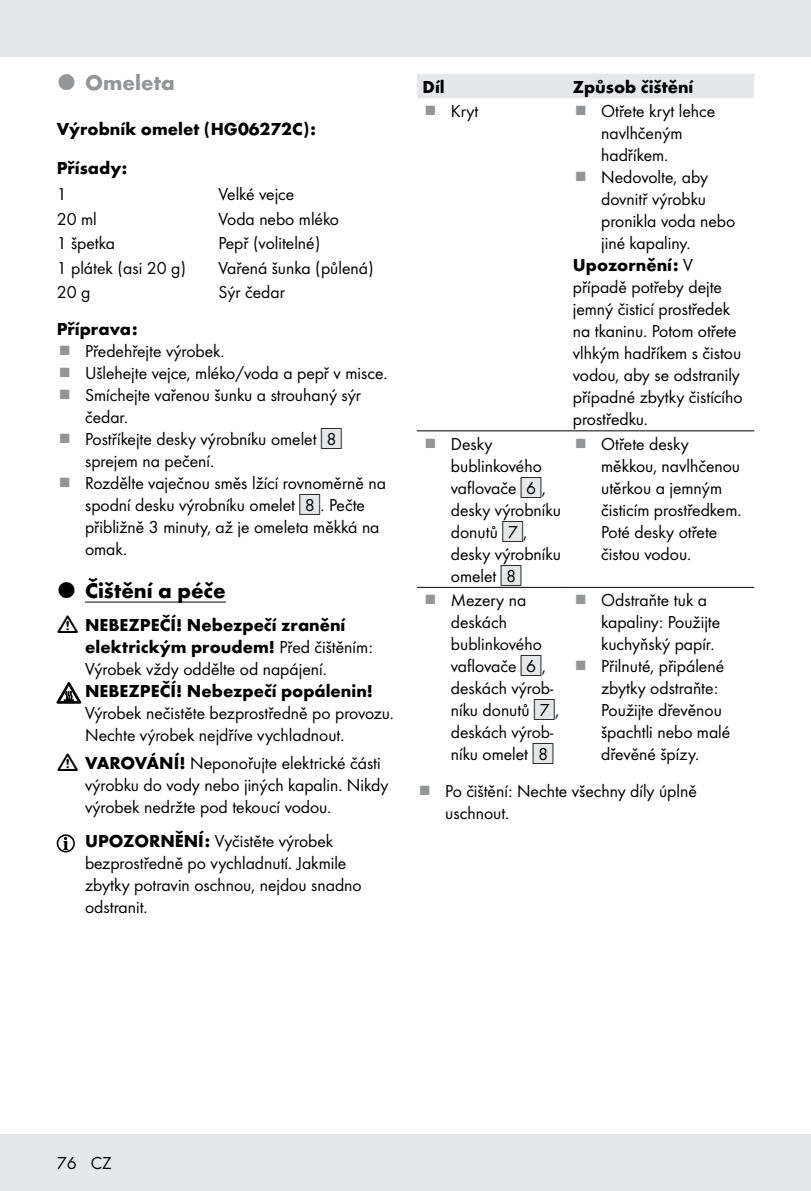
<style>
.page{position:relative;width:811px;height:1191px;background:#fff}
.page>*{position:absolute;margin:0;border:0;box-sizing:border-box;transform-origin:0 0}
.t1{font:700 22px "Futura";color:#000}
.t2{font:700 22px "Futura";color:#939598}
.t3{font:18px/22px "Futura Boo";color:#000}
.t4{font:700 18px/39px "Futura";color:#000}
.s1{font-family:"IMP Lidl Num Box";font-size:15.8px;color:#e6e7e8}
.s2{font-family:"IMP Lidl Num Box";font-size:15.8px}
.s3{font-family:"Futura Boo";font-weight:400}
.s4{font-family:"Futura";font-weight:700}
</style>
<div class="page">
<div style="left:0;top:1134px;width:811px;height:57px;background:#e6e7e8"></div>
<div style="left:0;top:0;width:811px;height:57px;background:#e6e7e8"></div>
<hr style="left:85px;top:601px;width:141px;height:1px;background:#000">
<svg style="left:57px;top:681px;width:24px;height:23px"></svg>
<div style="left:57px;top:834px;width:18px;height:18px;border:2px solid #000;border-radius:50%"></div>
<svg style="left:63px;top:837px;width:5px;height:13px"></svg>
<div style="left:417px;top:74px;width:337px;height:24px;background:#e6e7e8"></div>
<hr style="left:417px;top:430px;width:150px;height:1px;background:#000">
<hr style="left:567px;top:430px;width:187px;height:1px;background:#000">
<hr style="left:417px;top:587px;width:150px;height:1px;background:#000">
<hr style="left:567px;top:587px;width:187px;height:1px;background:#000">
<p class="t2" style="left:85px;top:66px;width:91px">Omeleta</p>
<p class="t4" style="left:57px;top:108px;width:261px">Výrobník omelet (HG06272C):<br>Přísady:</p>
<p class="t3" style="left:57px;top:182px;width:11px">1</p>
<p class="t3" style="left:218px;top:182px;width:77px">Velké vejce</p>
<p class="t3" style="left:57px;top:207px;width:42px">20 ml</p>
<p class="t3" style="left:218px;top:207px;width:122px">Voda nebo mléko</p>
<p class="t3" style="left:57px;top:231px;width:60px">1 špetka</p>
<p class="t3" style="left:218px;top:231px;width:104px">Pepř (volitelné)</p>
<p class="t3" style="left:57px;top:256px;width:131px">1 plátek (asi 20 g)</p>
<p class="t3" style="left:218px;top:256px;width:157px">Vařená šunka (půlená)</p>
<p class="t3" style="left:57px;top:280px;width:35px">20 g</p>
<p class="t3" style="left:218px;top:280px;width:68px">Sýr čedar</p>
<p class="t4" style="left:57px;top:308px;width:82px">Příprava:</p>
<p class="t3" style="left:85px;top:339px;width:302px">Předehřejte výrobek.<br>Ušlehejte vejce, mléko/voda a pepř v misce.<br>Smíchejte vařenou šunku a strouhaný sýr čedar.<br>Postříkejte desky výrobníku omelet <span class="s1">[</span><span class="s2">8] </span>sprejem na pečení.<br>Rozdělte vaječnou směs lžící rovnoměrně na spodní desku výrobníku omelet <span class="s1">[</span><span class="s2">8]</span>. Pečte přibližně 3 minuty, až je omeleta měkká na omak.</p>
<p class="t1" style="left:85px;top:574px;width:142px">Čištění a péče</p>
<p class="t4" style="left:85px;top:613px;width:289px;line-height:22px">NEBEZPEČÍ! Nebezpečí zranění elektrickým proudem! <span class="s3">Před čištěním:</span></p>
<p class="t3" style="left:85px;top:657px;width:241px">Výrobek vždy oddělte od napájení.</p>
<p class="t4" style="left:85px;top:670px;width:289px">NEBEZPEČÍ! Nebezpečí popálenin!</p>
<p class="t3" style="left:85px;top:701px;width:308px">Výrobek nečistěte bezprostředně po provozu.<br>Nechte výrobek nejdříve vychladnout.</p>
<p class="t3" style="left:85px;top:751px;width:305px"><span class="s4">VAROVÁNÍ!</span> Neponořujte elektrické části výrobku do vody nebo jiných kapalin. Nikdy výrobek nedržte pod tekoucí vodou.</p>
<p class="t3" style="left:85px;top:828px;width:278px"><span class="s4">UPOZORNĚNÍ:</span> Vyčistěte výrobek bezprostředně po vychladnutí. Jakmile zbytky potravin oschnou, nejdou snadno odstranit.</p>
<p class="t4" style="left:422px;top:66px;width:24px">Díl</p>
<p class="t4" style="left:573px;top:66px;width:122px">Způsob čištění</p>
<p class="t3" style="left:451px;top:99px;width:29px">Kryt</p>
<p class="t3" style="left:601px;top:99px;width:136px">Otřete kryt lehce navlhčeným hadříkem.<br>Nedovolte, aby dovnitř výrobku pronikla voda nebo jiné kapaliny.</p>
<p class="t4" style="left:573px;top:244px;width:121px">Upozornění: <span class="s3">V</span></p>
<p class="t3" style="left:573px;top:275px;width:171px">případě potřeby dejte jemný čisticí prostředek na tkaninu. Potom otřete vlhkým hadříkem s čistou vodou, aby se odstranily případné zbytky čistícího prostředku.</p>
<p class="t3" style="left:451px;top:431px;width:111px">Desky bublinkového vaflovače <span class="s1">[</span><span class="s2">6]</span>, desky výrobníku donutů <span class="s1">[</span><span class="s2">7]</span>, desky výrobníku omelet <span class="s1">[</span><span class="s2">8]</span></p>
<p class="t3" style="left:601px;top:432px;width:140px">Otřete desky měkkou, navlhčenou utěrkou a jemným čisticím prostředkem.<br>Poté desky otřete čistou vodou.</p>
<p class="t3" style="left:451px;top:588px;width:110px">Mezery na deskách bublinkového vaflovače <span class="s1">[</span><span class="s2">6]</span>, deskách výrob&shy;níku donutů <span class="s1">[</span><span class="s2">7]</span>, deskách výrob&shy;níku omelet <span class="s1">[</span><span class="s2">8]</span></p>
<p class="t3" style="left:601px;top:588px;width:131px">Odstraňte tuk a kapaliny: Použijte kuchyňský papír.<br>Přilnuté, připálené zbytky odstraňte:<br>Použijte dřevěnou špachtli nebo malé dřevěné špízy.</p>
<p class="t3" style="left:445px;top:779px;width:253px">Po čištění: Nechte všechny díly úplně uschnout.</p>
<p class="t3" style="left:57px;top:1151px;width:56px">76 CZ</p>
</div>
